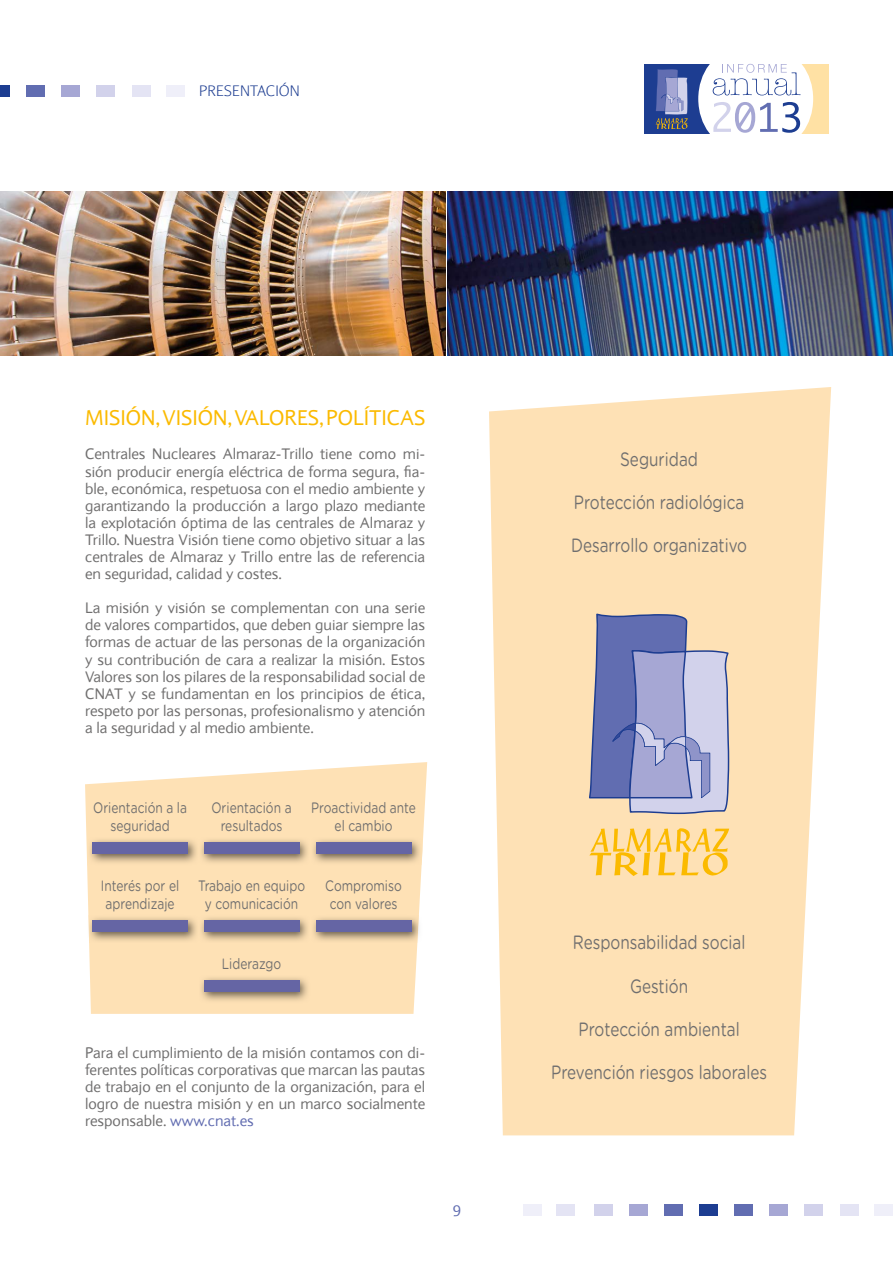
<style>
.page{position:relative;width:893px;height:1263px;background:#fff}
.page>*{position:absolute;margin:0;border:0;box-sizing:border-box;transform-origin:0 0}
.t1{font:21px "Expert Sans";color:#fbba00}
.t2{font:19.2px "Gotham Rounded";color:#706f6f;scale:.8 1}
.t3{font:15px/17.1px "Expert Sans";color:#706f6f;text-align:justify}
.t4{font:15px/18px "Gotham Rounded";color:#706f6f;text-align:center;scale:.8 1}
.t5{font:300 15px "Expert Sans";color:#1d3d91}
.t6{font:15px "Expert Sans";color:#616db1}
.s1{color:#626db1}
</style>
<div class="page">
<div style="left:699px;top:1204px;width:19px;height:11px;background:#1d3d91"></div>
<div style="left:594px;top:1204px;width:19px;height:11px;background:#d2d2eb"></div>
<div style="left:629px;top:1204px;width:19px;height:11px;background:#a6a7d4"></div>
<div style="left:664px;top:1204px;width:19px;height:11px;background:#616db1"></div>
<div style="left:804px;top:1204px;width:19px;height:11px;background:#d2d2eb"></div>
<div style="left:769px;top:1204px;width:19px;height:11px;background:#a6a7d4"></div>
<div style="left:734px;top:1204px;width:19px;height:11px;background:#616db1"></div>
<div style="left:874px;top:1204px;width:19px;height:11px;background:#efeff9"></div>
<div style="left:840px;top:1204px;width:19px;height:11px;background:#e4e4f4"></div>
<div style="left:523px;top:1204px;width:19px;height:11px;background:#efeff9"></div>
<div style="left:556px;top:1204px;width:19px;height:11px;background:#e4e4f4"></div>
<div style="left:0;top:85px;width:10px;height:11px;background:#1d3d91"></div>
<div style="left:96px;top:85px;width:19px;height:11px;background:#d2d2eb"></div>
<div style="left:61px;top:85px;width:19px;height:11px;background:#a6a7d4"></div>
<div style="left:26px;top:85px;width:19px;height:11px;background:#616db1"></div>
<div style="left:166px;top:85px;width:19px;height:11px;background:#efeff9"></div>
<div style="left:132px;top:85px;width:19px;height:11px;background:#e4e4f4"></div>
<div style="left:644px;top:64px;width:66px;height:69px;background:#1d3d91"></div>
<svg style="left:655px;top:69px;width:33px;height:60px"></svg>
<div style="left:787px;top:64px;width:42px;height:69px;background:#ffe1a4"></div>
<div style="left:698px;top:51px;width:74px;height:96px;background:#fff;border-radius:50%"></div>
<div style="left:740px;top:51px;width:73px;height:96px;background:#fff;border-radius:50%"></div>
<svg style="left:713px;top:102px;width:87px;height:31px"></svg>
<svg style="left:713px;top:64px;width:88px;height:31px"></svg>
<svg style="left:85px;top:762px;width:342px;height:252px;background:#fee3bc"></svg>
<img style="left:88px;top:837px;width:334px;height:28px">
<div style="left:93px;top:842px;width:95px;height:12px;background:#6565a4"></div>
<div style="left:204px;top:842px;width:95px;height:12px;background:#6565a4"></div>
<svg style="left:422px;top:850px;width:1px;height:15px"></svg>
<div style="left:316px;top:842px;width:95px;height:12px;background:#6565a4"></div>
<img style="left:88px;top:915px;width:329px;height:28px">
<div style="left:93px;top:920px;width:95px;height:12px;background:#6565a4"></div>
<div style="left:204px;top:920px;width:95px;height:12px;background:#6565a4"></div>
<img style="left:417px;top:915px;width:5px;height:28px">
<div style="left:316px;top:920px;width:95px;height:12px;background:#6565a4"></div>
<img style="left:199px;top:975px;width:111px;height:28px">
<div style="left:204px;top:980px;width:95px;height:12px;background:#6565a4"></div>
<svg style="left:489px;top:387px;width:342px;height:748px;background:#fee4bc"></svg>
<svg style="left:589px;top:828px;width:140px;height:48px;background:#fcd47a"></svg>
<svg style="left:589px;top:614px;width:140px;height:200px;background:#9ea0c6"></svg>
<img style="left:0;top:191px;width:445px;height:165px">
<img style="left:448px;top:191px;width:445px;height:165px">
<p class="t5" style="left:199px;top:82px;width:102px">PRESENTACIÓN</p>
<h1 class="t1" style="left:85px;top:405px;width:342px">MISIÓN, VISIÓN, VALORES, POLÍTICAS</h1>
<p class="t3" style="left:85px;top:445px;width:342px">Centrales Nucleares Almaraz-Trillo tiene como mi&shy;sión producir energía eléctrica de forma segura, fia&shy;ble, económica, respetuosa con el medio ambiente y garantizando la producción a largo plazo mediante la explotación óptima de las centrales de Almaraz y Trillo. Nuestra Visión tiene como objetivo situar a las centrales de Almaraz y Trillo entre las de referencia en seguridad, calidad y costes.</p>
<p class="t3" style="left:85px;top:599px;width:342px">La misión y visión se complementan con una serie de valores compartidos, que deben guiar siempre las formas de actuar de las personas de la organización y su contribución de cara a realizar la misión. Estos Valores son los pilares de la responsabilidad social de CNAT y se fundamentan en los principios de ética, respeto por las personas, profesionalismo y atención a la seguridad y al medio ambiente.</p>
<p class="t4" style="left:93px;top:798px;width:119px">Orientación a la seguridad</p>
<p class="t4" style="left:211px;top:798px;width:102px">Orientación a resultados</p>
<p class="t4" style="left:311px;top:798px;width:133px">Proactividad ante el cambio</p>
<p class="t4" style="left:101px;top:876px;width:99px">Interés por el aprendizaje</p>
<p class="t4" style="left:198px;top:876px;width:135px">Trabajo en equipo y comunicación</p>
<p class="t4" style="left:325px;top:876px;width:97px;text-align:left">Compromiso con valores</p>
<p class="t4" style="left:222px;top:954px;width:76px">Liderazgo</p>
<p class="t3" style="left:85px;top:1043px;width:342px">Para el cumplimiento de la misión contamos con di&shy;ferentes políticas corporativas que marcan las pautas de trabajo en el conjunto de la organización, para el logro de nuestra misión y en un marco socialmente responsable. <span class="s1">www.cnat.es</span></p>
<p class="t6" style="left:453px;top:1201px;width:10px">9</p>
<p class="t2" style="left:620px;top:446px;width:99px">Seguridad</p>
<p class="t2" style="left:574px;top:489px;width:215px">Protección radiológica</p>
<p class="t2" style="left:571px;top:532px;width:222px">Desarrollo organizativo</p>
<p class="t2" style="left:573px;top:929px;width:217px">Responsabilidad social</p>
<p class="t2" style="left:630px;top:972px;width:74px">Gestión</p>
<p class="t2" style="left:578px;top:1016px;width:203px">Protección ambiental</p>
<p class="t2" style="left:551px;top:1059px;width:271px">Prevención riesgos laborales</p>
</div>
